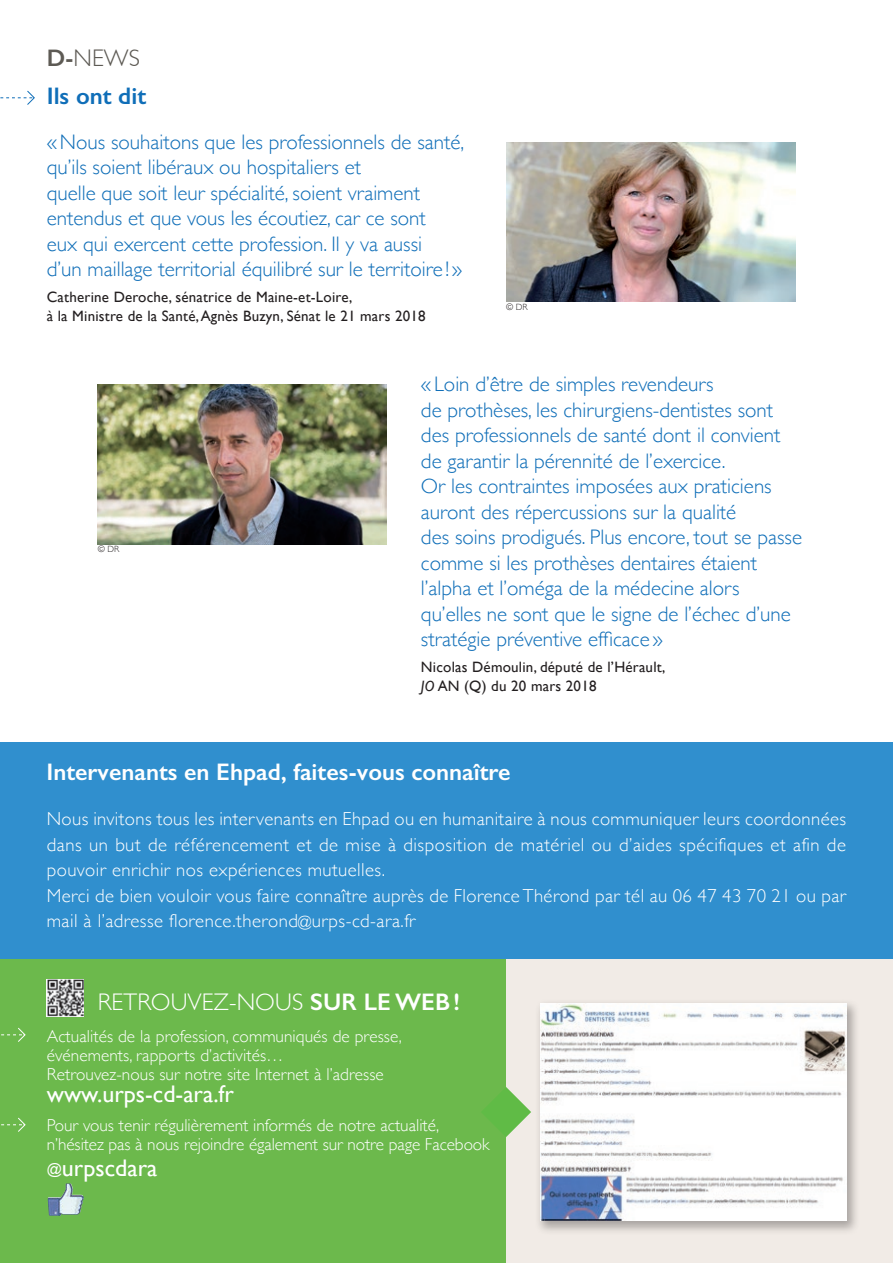
<style>
.page{position:relative;width:893px;height:1263px;background:#fff}
.page>*{position:absolute;margin:0;border:0;box-sizing:border-box;transform-origin:0 0}
.t1{font:600 24px "Gill Sans";color:#fff}
.t2{font:24px "Gill Sans";color:#fff}
.t3{font:300 24px "Gill Sans";letter-spacing:.005em;color:#fff}
.t4{font:600 24px "Gill Sans";color:#0f6eb8}
.t5{font:300 24px "Gill Sans";color:#5d5a54}
.t6{font:300 21px/25.5px "Gill Sans";color:#0f6eb8}
.t7{font:300 18.75px/25.5px "Gill Sans";letter-spacing:.025em;color:#fff}
.t8{font:300 17.25px/19.2px "Gill Sans";letter-spacing:.005em;color:#fff}
.t9{font:15px/19.2px "Gill Sans";letter-spacing:.015em;color:#231f20}
.t10{font:300 9px "Gill Sans";color:#231f20}
.s1{font-weight:600}
.s2{font-style:italic}
.s3{font-size:16.5px}
.s4{font-size:15px}
</style>
<div class="page">
<div style="left:0;top:959px;width:506px;height:304px;background:#6cb94c"></div>
<svg style="left:1px;top:1027px;width:25px;height:15px"></svg>
<svg style="left:1px;top:1117px;width:25px;height:15px"></svg>
<svg style="left:63px;top:1183px;width:3px;height:12px"></svg>
<div style="left:506px;top:959px;width:387px;height:304px;background:#f1ebe6"></div>
<div style="left:0;top:742px;width:893px;height:217px;background:#308fce"></div>
<svg style="left:482px;top:1087px;width:49px;height:50px"></svg>
<div style="left:535px;top:998px;width:325px;height:237px;background:#231f20;opacity:.35"></div>
<img style="left:540px;top:1003px;width:306px;height:217px">
<img style="left:506px;top:142px;width:289px;height:160px">
<img style="left:98px;top:385px;width:289px;height:159px">
<svg style="left:0;top:90px;width:35px;height:15px"></svg>
<img style="left:47px;top:979px;width:37px;height:37px">
<p class="t5" style="left:47px;top:39px;width:95px"><span class="s1">D-</span>NEWS</p>
<p class="t4" style="left:47px;top:82px;width:101px">Ils ont dit</p>
<p class="t6" style="left:47px;top:128px;width:419px">«Nous souhaitons que les professionnels de santé, qu’ils soient libéraux ou hospitaliers et<br>quelle que soit leur spécialité, soient vraiment entendus et que vous les écoutiez, car ce sont<br>eux qui exercent cette profession. Il y va aussi<br>d’un maillage territorial équilibré sur le territoire ! »</p>
<p class="t9" style="left:47px;top:287px;width:380px">Catherine Deroche, sénatrice de Maine-et-Loire,<br>à la Ministre de la Santé, Agnès Buzyn, Sénat le 21 mars 2018</p>
<p class="t10" style="left:506px;top:300px;width:23px">© DR</p>
<p class="t10" style="left:98px;top:542px;width:23px">© DR</p>
<p class="t6" style="left:421px;top:371px;width:383px">«Loin d’être de simples revendeurs<br>de prothèses, les chirurgiens-dentistes sont des professionnels de santé dont il convient de garantir la pérennité de l’exercice.<br>Or les contraintes imposées aux praticiens auront des répercussions sur la qualité<br>des soins prodigués. Plus encore, tout se passe comme si les prothèses dentaires étaient l’alpha et l’oméga de la médecine alors qu’elles ne sont que le signe de l’échec d’une stratégie préventive efficace »</p>
<p class="t9" style="left:421px;top:657px;width:246px">Nicolas Démoulin, député de l’Hérault,<br><span class="s2">JO</span> AN (Q) du 20 mars 2018</p>
<p class="t1" style="left:46px;top:758px;width:466px">Intervenants en Ehpad, faites-vous connaître</p>
<p class="t7" style="left:47px;top:805px;width:801px">Nous invitons tous les intervenants en Ehpad ou en humanitaire à nous communiquer leurs coordonnées dans un but de référencement et de mise à disposition de matériel ou d’aides spécifiques et afin de pouvoir enrichir nos expériences mutuelles.<br>Merci de bien vouloir vous faire connaître auprès de Florence Thérond par tél au 06 47 43 70 21 ou par mail à l’adresse florence.therond<span class="s3">@</span>urps-cd-ara.fr</p>
<p class="t3" style="left:98px;top:983px;width:364px">RETROUVEZ-NOUS <span class="s1">SUR LE WEB!</span></p>
<p class="t8" style="left:47px;top:1026px;width:357px">Actualités de la profession, communiqués de presse, événements, rapports d’activités…<br>Retrouvez-nous sur notre site Internet à l’adresse</p>
<p class="t2" style="left:47px;top:1080px;width:189px">www.urps-cd-ara.fr</p>
<p class="t8" style="left:47px;top:1115px;width:444px">Pour vous tenir régulièrement informés de notre actualité, n’hésitez pas à nous rejoindre également sur notre page Facebook</p>
<p class="t2" style="left:47px;top:1153px;width:112px"><span class="s4">@</span>urpscdara</p>
</div>
